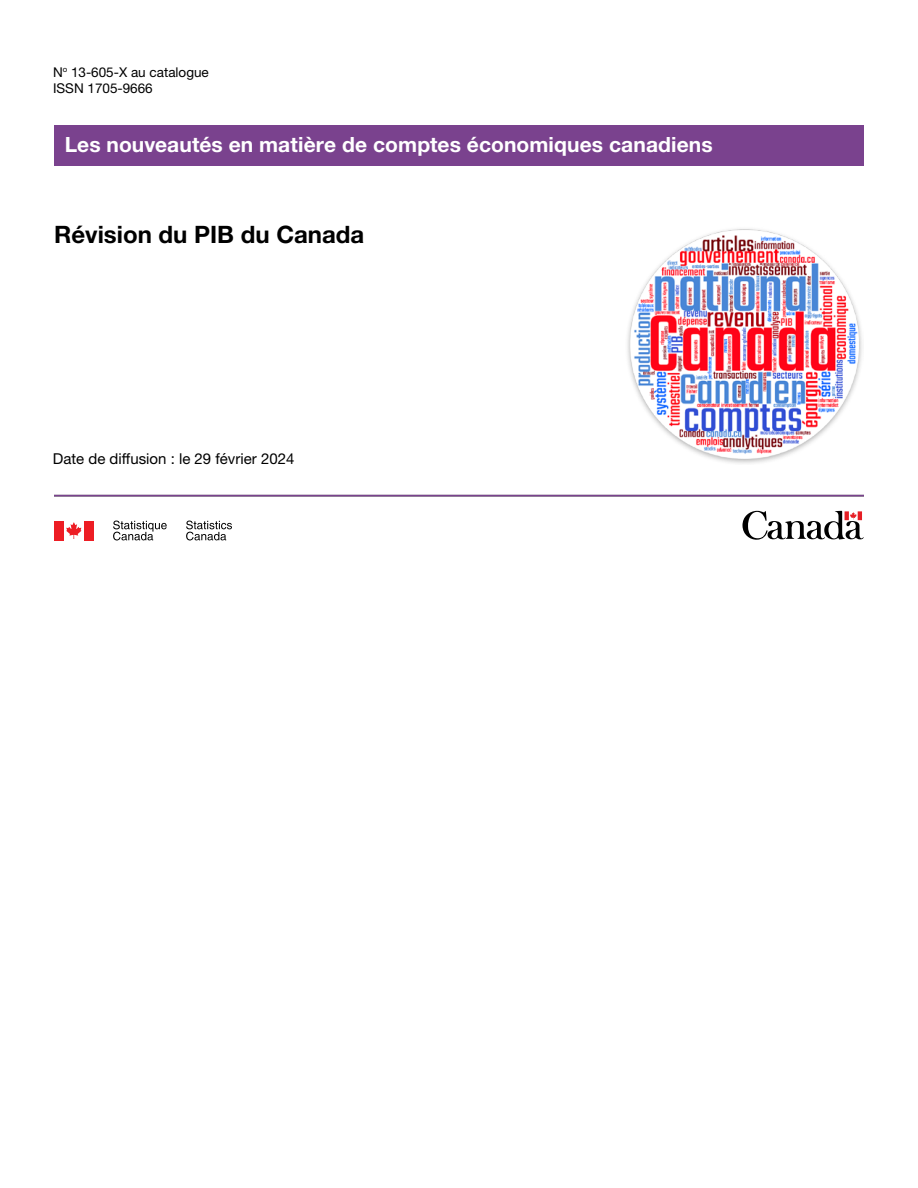
<style>
.page{position:relative;width:918px;height:1188px;background:#fff}
.page>*{position:absolute;margin:0;border:0;box-sizing:border-box;transform-origin:0 0}
.t1{font:700 24px "Helvetica Neue LT Std";color:#000}
.t2{font:700 21px "Helvetica Neue LT Std";letter-spacing:.005em;color:#fff}
.t3{font:15px "Helvetica Neue LT Std";color:#000}
.t4{font:13.5px/16.5px "Helvetica Neue LT Std";color:#000}
</style>
<div class="page">
<svg style="left:742px;top:511px;width:122px;height:29px"></svg>
<hr style="left:54px;top:495px;width:810px;height:1px;background:#7a428e">
<svg style="left:66px;top:522px;width:16px;height:17px"></svg>
<div style="left:54px;top:521px;width:10px;height:19px;background:#ed1d24"></div>
<div style="left:84px;top:521px;width:10px;height:19px;background:#ed1d24"></div>
<svg style="left:113px;top:521px;width:54px;height:19px"></svg>
<svg style="left:186px;top:521px;width:46px;height:19px"></svg>
<div style="left:54px;top:125px;width:810px;height:40px;background:#7a428e"></div>
<img style="left:627px;top:229px;width:235px;height:235px">
<p class="t4" style="left:53px;top:63px;width:157px">N<sup>o</sup> 13-605-X au catalogue<br>ISSN 1705-9666</p>
<p class="t2" style="left:65px;top:132px;width:650px">Les nouveautés en matière de comptes économiques canadiens</p>
<p class="t1" style="left:54px;top:219px;width:312px">Révision du PIB du Canada</p>
<p class="t3" style="left:53px;top:449px;width:243px">Date de diffusion : le 29 février 2024</p>
</div>
